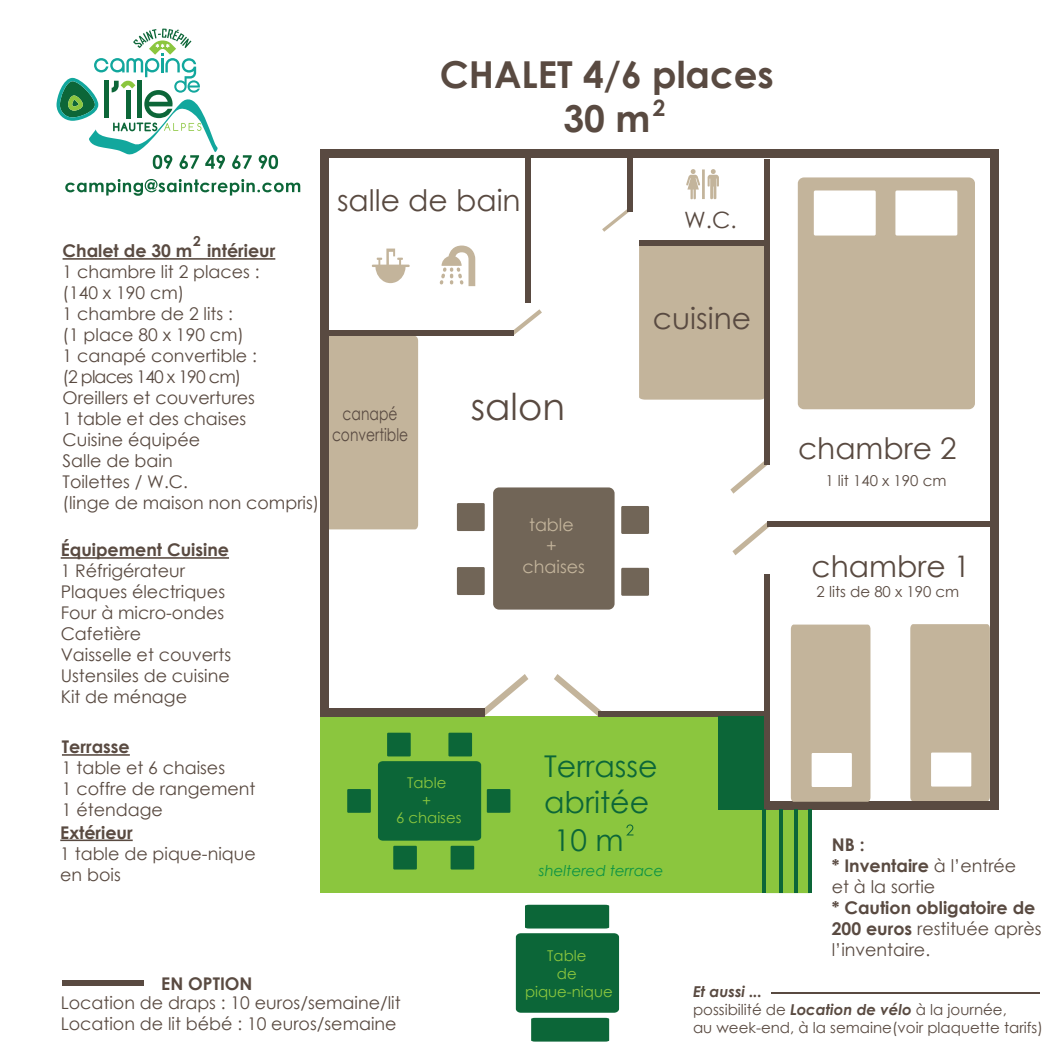
<style>
.page{position:relative;width:1063px;height:1063px;background:#fff}
.page>*{position:absolute;margin:0;border:0;box-sizing:border-box;transform-origin:0 0}
.t1{font:700 37.12px/44.5px "Century Gothic";color:#594a41;text-align:center}
.t2{font:37.12px "Century Gothic";color:#594a41}
.t3{font:30px/36px "Century Gothic";color:#0c6638}
.t4{font:29.75px "Century Gothic";color:#594a41}
.t5{font:22.5px "Century Gothic";color:#594a41}
.t6{font:17.5px/21px "Century Gothic";color:#594a41}
.t7{font:700 17.5px/21px "Century Gothic";color:#594a41}
.t8{font:17.5px/21px "Century Gothic";color:#594a41;text-align:center;scale:.79 1}
.t9{font:17.5px/21px "Century Gothic";color:#c3b49b;text-align:center}
.t10{font:15px/18px "Century Gothic";color:#594a41}
.t11{font:italic 15px "Century Gothic";color:#0d9344}
.t12{font:italic 700 15px "Century Gothic";color:#594a41}
.t13{font:14.88px/17.9px "Century Gothic";color:#8bc63e;text-align:center}
.t14{font:700 13.75px "Century Gothic";color:#594a41}
.s1{font-weight:700}
.s2{font-weight:400}
.s3{font-weight:700;font-style:italic}
</style>
<div class="page">
<svg style="left:730px;top:461px;width:37px;height:33px"></svg>
<svg style="left:480px;top:674px;width:48px;height:42px"></svg>
<svg style="left:554px;top:674px;width:47px;height:42px"></svg>
<div style="left:766px;top:810px;width:42px;height:83px;background:#8bc63e"></div>
<svg style="left:732px;top:522px;width:39px;height:33px"></svg>
<svg style="left:602px;top:206px;width:31px;height:26px"></svg>
<svg style="left:514px;top:309px;width:28px;height:26px"></svg>
<div style="left:639px;top:246px;width:125px;height:154px;background:#c3b49b"></div>
<div style="left:328px;top:336px;width:90px;height:193px;background:#c3b49b"></div>
<div style="left:798px;top:177px;width:177px;height:232px;background:#c3b49b;border-radius:6px"></div>
<div style="left:895px;top:190px;width:62px;height:46px;background:#fff;border-radius:2px"></div>
<div style="left:814px;top:190px;width:62px;height:46px;background:#fff;border-radius:2px"></div>
<div style="left:320px;top:716px;width:444px;height:177px;background:#8bc63e"></div>
<div style="left:910px;top:624px;width:80px;height:177px;background:#c3b49b"></div>
<div style="left:931px;top:753px;width:40px;height:34px;background:#fff"></div>
<div style="left:325px;top:709px;width:160px;height:8px;background:#594a41"></div>
<div style="left:764px;top:802px;width:232px;height:8px;background:#594a41"></div>
<div style="left:764px;top:160px;width:5px;height:305px;background:#594a41"></div>
<div style="left:639px;top:241px;width:126px;height:5px;background:#594a41"></div>
<div style="left:767px;top:521px;width:226px;height:5px;background:#594a41"></div>
<div style="left:323px;top:330px;width:191px;height:6px;background:#594a41"></div>
<div style="left:525px;top:154px;width:5px;height:149px;background:#594a41"></div>
<div style="left:628px;top:156px;width:5px;height:55px;background:#594a41"></div>
<svg style="left:440px;top:246px;width:35px;height:40px"></svg>
<svg style="left:372px;top:249px;width:38px;height:34px"></svg>
<div style="left:493px;top:487px;width:122px;height:123px;background:#716557;border-radius:6px"></div>
<div style="left:457px;top:503px;width:28px;height:28px;background:#716557"></div>
<div style="left:457px;top:567px;width:28px;height:28px;background:#716557"></div>
<div style="left:621px;top:568px;width:28px;height:28px;background:#716557"></div>
<div style="left:621px;top:506px;width:28px;height:28px;background:#716557"></div>
<svg style="left:686px;top:169px;width:33px;height:30px"></svg>
<div style="left:990px;top:152px;width:8px;height:658px;background:#594a41"></div>
<div style="left:320px;top:150px;width:8px;height:567px;background:#594a41"></div>
<hr style="left:62px;top:754px;width:68px;height:2px;background:#594a41">
<div style="left:378px;top:761px;width:103px;height:80px;background:#0c6638"></div>
<div style="left:347px;top:789px;width:24px;height:24px;background:#0c6638"></div>
<div style="left:393px;top:846px;width:24px;height:24px;background:#0c6638"></div>
<div style="left:451px;top:846px;width:23px;height:24px;background:#0c6638"></div>
<div style="left:487px;top:789px;width:23px;height:24px;background:#0c6638"></div>
<div style="left:448px;top:733px;width:24px;height:23px;background:#0c6638"></div>
<div style="left:387px;top:733px;width:24px;height:23px;background:#0c6638"></div>
<div style="left:791px;top:625px;width:79px;height:177px;background:#c3b49b"></div>
<div style="left:812px;top:753px;width:40px;height:34px;background:#fff"></div>
<div style="left:599px;top:711px;width:168px;height:6px;background:#594a41"></div>
<div style="left:764px;top:574px;width:5px;height:231px;background:#594a41"></div>
<div style="left:324px;top:150px;width:674px;height:8px;background:#594a41"></div>
<hr style="left:61px;top:557px;width:168px;height:2px;background:#594a41">
<svg style="left:516px;top:905px;width:103px;height:137px;background:#307c55"></svg>
<hr style="left:60px;top:840px;width:73px;height:1px;background:#594a41">
<hr style="left:794px;top:810px;width:4px;height:83px;background:#0c6638">
<hr style="left:779px;top:810px;width:4px;height:83px;background:#0c6638">
<hr style="left:762px;top:810px;width:4px;height:83px;background:#0c6638">
<hr style="left:808px;top:810px;width:4px;height:83px;background:#0c6638">
<div style="left:718px;top:717px;width:46px;height:93px;background:#0c6638"></div>
<svg style="left:626px;top:824px;width:7px;height:11px"></svg>
<hr style="left:63px;top:258px;width:212px;height:2px;background:#594a41">
<div style="left:62px;top:981px;width:82px;height:5px;background:#594a41"></div>
<hr style="left:772px;top:992px;width:268px;height:2px;background:#594a41">
<svg style="left:65px;top:179px;width:235px;height:17px"></svg>
<svg style="left:57px;top:29px;width:221px;height:140px"></svg>
<h1 class="t1" style="left:440px;top:50px;width:336px">CHALET 4/6 places<br>30 m<sup>2</sup></h1>
<p class="t14" style="left:193px;top:230px;width:9px">2</p>
<p class="t7" style="left:63px;top:240px;width:214px">Chalet de 30 m intérieur</p>
<p class="t6" style="left:63px;top:261px;width:258px">1 chambre lit 2 places :<br>(140 x 190 cm)<br>1 chambre de 2 lits :<br>(1 place 80 x 190 cm)<br>1 canapé convertible :<br>(2 places 140 x 190 cm)<br>Oreillers et couvertures<br>1 table et des chaises<br>Cuisine équipée<br>Salle de bain<br>Toilettes / W.C.<br>(linge de maison non compris)</p>
<p class="t7" style="left:61px;top:539px;width:170px">Équipement Cuisine</p>
<p class="t6" style="left:61px;top:560px;width:172px">1 Réfrigérateur<br>Plaques électriques<br>Four à micro-ondes<br>Cafetière<br>Vaisselle et couverts<br>Ustensiles de cuisine<br>Kit de ménage</p>
<h3 class="t4" style="left:337px;top:179px;width:185px">salle de bain</h3>
<p class="t8" style="left:332px;top:403px;width:98px">canapé convertible</p>
<h1 class="t2" style="left:471px;top:380px;width:96px">salon</h1>
<p class="t9" style="left:523px;top:514px;width:64px">table<br>+ chaises</p>
<p class="t5" style="left:684px;top:204px;width:54px">W.C.</p>
<h3 class="t4" style="left:653px;top:298px;width:100px">cuisine</h3>
<h3 class="t4" style="left:798px;top:428px;width:160px">chambre 2</h3>
<p class="t10" style="left:826px;top:471px;width:123px">1 lit 140 x 190 cm</p>
<h3 class="t4" style="left:812px;top:546px;width:160px">chambre 1</h3>
<p class="t10" style="left:817px;top:582px;width:144px">2 lits de 80 x 190 cm</p>
<p class="t7" style="left:62px;top:736px;width:69px">Terrasse</p>
<p class="t6" style="left:62px;top:757px;width:195px">1 table et 6 chaises<br>1 coffre de rangement<br>1 étendage</p>
<p class="t7" style="left:60px;top:821px;width:74px">Extérieur</p>
<p class="t6" style="left:60px;top:843px;width:197px">1 table de pique-nique en bois</p>
<p class="t13" style="left:396px;top:773px;width:67px">Table<br>+<br>6 chaises</p>
<p class="t7" style="left:161px;top:973px;width:93px">EN OPTION</p>
<p class="t6" style="left:61px;top:992px;width:341px">Location de draps : 10 euros/semaine/lit<br>Location de lit bébé : 10 euros/semaine</p>
<h2 class="t3" style="left:544px;top:748px;width:115px">Terrasse abritée</h2>
<h2 class="t3" style="left:554px;top:822px;width:71px">10 m</h2>
<p class="t11" style="left:539px;top:860px;width:126px">sheltered terrace</p>
<p class="t13" style="left:525px;top:947px;width:89px">Table<br>de pique-nique</p>
<p class="t12" style="left:693px;top:981px;width:71px">Et aussi ...</p>
<p class="t6" style="left:832px;top:834px;width:186px"><span class="s1">NB :<br>* Inventaire</span> à l’entrée et à la sortie</p>
<p class="t7" style="left:832px;top:897px;width:211px">* Caution obligatoire de<br>200 euros <span class="s2">restituée après l’inventaire.</span></p>
<p class="t10" style="left:693px;top:1001px;width:351px">possibilité de <span class="s3">Location de vélo</span> à la journée,<br>au week-end, à la semaine(voir plaquette tarifs)</p>
</div>
